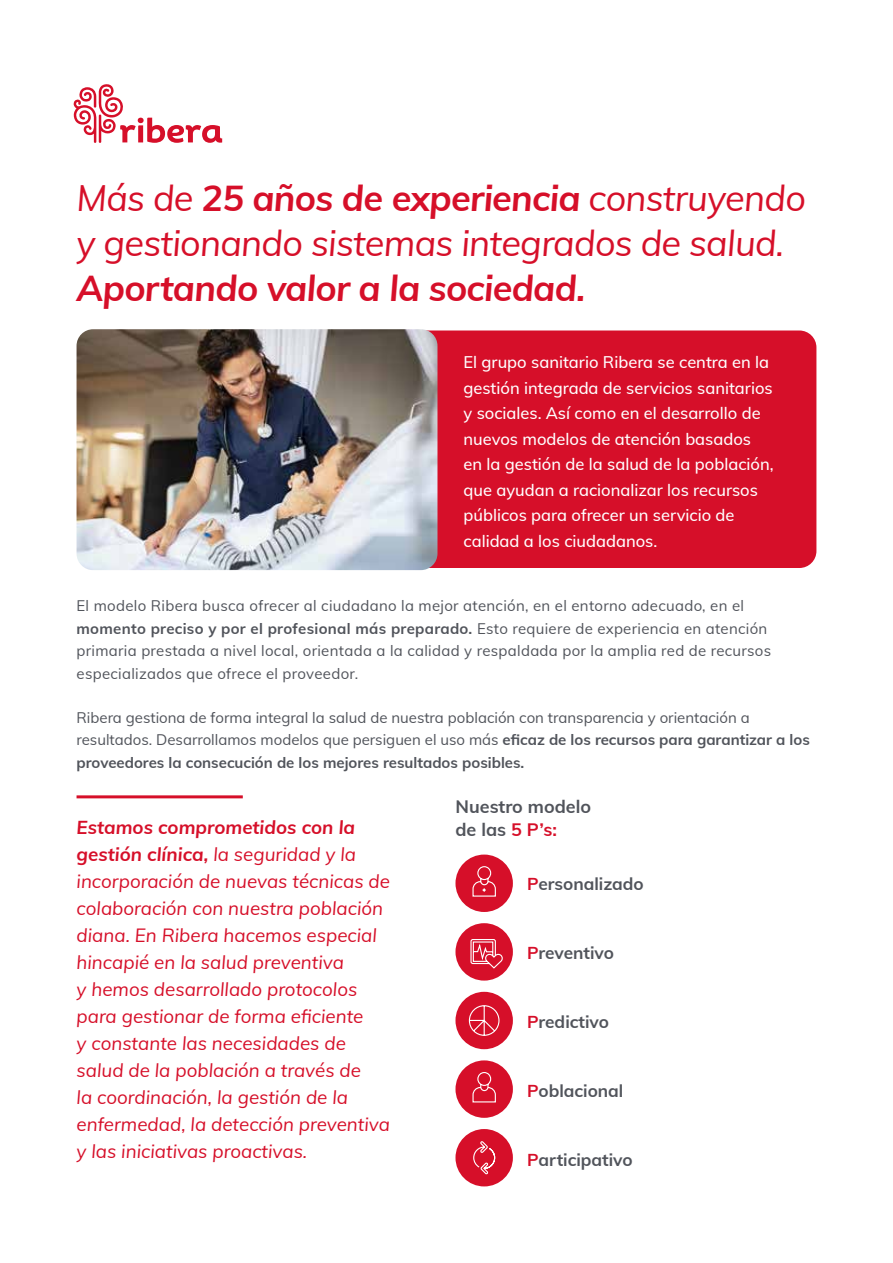
<style>
.page{position:relative;width:893px;height:1263px;background:#fff}
.page>*{position:absolute;margin:0;border:0;box-sizing:border-box;transform-origin:0 0}
.t1{font:italic 36px/45px "Mulish";letter-spacing:-.02em;color:#d60f29}
.t2{font:italic 700 36px "Mulish";letter-spacing:-.02em;color:#d60f29}
.t3{font:italic 18.75px/27px "Mulish";color:#d60f29}
.t4{font:700 18px/22.5px "Mulish";color:#51545b}
.t5{font:700 17.25px "Mulish";color:#51545b}
.t6{font:500 16.5px/25.5px "Mulish";color:#fff}
.t7{font:15px/22.5px "Mulish";letter-spacing:.02em;color:#51545b}
.t8{font:15px/22.5px "Mulish";color:#51545b}
.s1{font-weight:700}
.s2{color:#d60f29}
</style>
<div class="page">
<div style="left:370px;top:330px;width:446px;height:238px;background:#d60f29;border-radius:17px"></div>
<img style="left:77px;top:329px;width:360px;height:241px">
<hr style="left:77px;top:795px;width:166px;height:3px;background:#d60f29">
<div style="left:455px;top:854px;width:58px;height:58px;background:#d60f29;border-radius:50%"></div>
<svg style="left:472px;top:866px;width:24px;height:31px"></svg>
<div style="left:455px;top:923px;width:58px;height:57px;background:#d60f29;border-radius:50%"></div>
<svg style="left:470px;top:939px;width:33px;height:30px"></svg>
<div style="left:455px;top:992px;width:58px;height:57px;background:#d60f29;border-radius:50%"></div>
<svg style="left:468px;top:1005px;width:32px;height:31px"></svg>
<div style="left:455px;top:1060px;width:58px;height:58px;background:#d60f29;border-radius:50%"></div>
<svg style="left:472px;top:1072px;width:24px;height:31px"></svg>
<div style="left:455px;top:1129px;width:58px;height:57px;background:#d60f29;border-radius:50%"></div>
<svg style="left:473px;top:1141px;width:23px;height:34px"></svg>
<svg style="left:73px;top:84px;width:149px;height:59px"></svg>
<h1 class="t1" style="left:77px;top:174px;width:731px">Más de <span class="s1">25 años de experiencia</span> construyendo y gestionando sistemas integrados de salud.</h1>
<h1 class="t2" style="left:77px;top:262px;width:510px">Aportando valor a la sociedad.</h1>
<p class="t6" style="left:463px;top:349px;width:312px">El grupo sanitario Ribera se centra en la gestión integrada de servicios sanitarios y sociales. Así como en el desarrollo de nuevos modelos de atención basados en la gestión de la salud de la población, que ayudan a racionalizar los recursos públicos para ofrecer un servicio de calidad a los ciudadanos.</p>
<p class="t7" style="left:77px;top:594px;width:696px">El modelo Ribera busca ofrecer al ciudadano la mejor atención, en el entorno adecuado, en el <span class="s1">momento preciso y por el profesional más preparado.</span> Esto requiere de experiencia en atención primaria prestada a nivel local, orientada a la calidad y respaldada por la amplia red de recursos especializados que ofrece el proveedor.</p>
<p class="t8" style="left:77px;top:705px;width:735px">Ribera gestiona de forma integral la salud de nuestra población con transparencia y orientación a resultados. Desarrollamos modelos que persiguen el uso más <span class="s1">eficaz de los recursos para garantizar a los proveedores la consecución de los mejores resultados posibles.</span></p>
<p class="t4" style="left:455px;top:795px;width:137px">Nuestro modelo de las <span class="s2">5 P’s:</span></p>
<p class="t3" style="left:77px;top:812px;width:315px"><span class="s1">Estamos comprometidos con la gestión clínica,</span> la seguridad y la incorporación de nuevas técnicas de colaboración con nuestra población diana. En Ribera hacemos especial hincapié en la salud preventiva<br>y hemos desarrollado protocolos para gestionar de forma eficiente<br>y constante las necesidades de salud de la población a través de<br>la coordinación, la gestión de la enfermedad, la detección preventiva y las iniciativas proactivas.</p>
<p class="t5" style="left:527px;top:871px;width:118px"><span class="s2">P</span>ersonalizado</p>
<p class="t5" style="left:527px;top:940px;width:88px"><span class="s2">P</span>reventivo</p>
<p class="t5" style="left:527px;top:1009px;width:83px"><span class="s2">P</span>redictivo</p>
<p class="t5" style="left:527px;top:1078px;width:98px"><span class="s2">P</span>oblacional</p>
<p class="t5" style="left:527px;top:1147px;width:107px"><span class="s2">P</span>articipativo</p>
</div>
